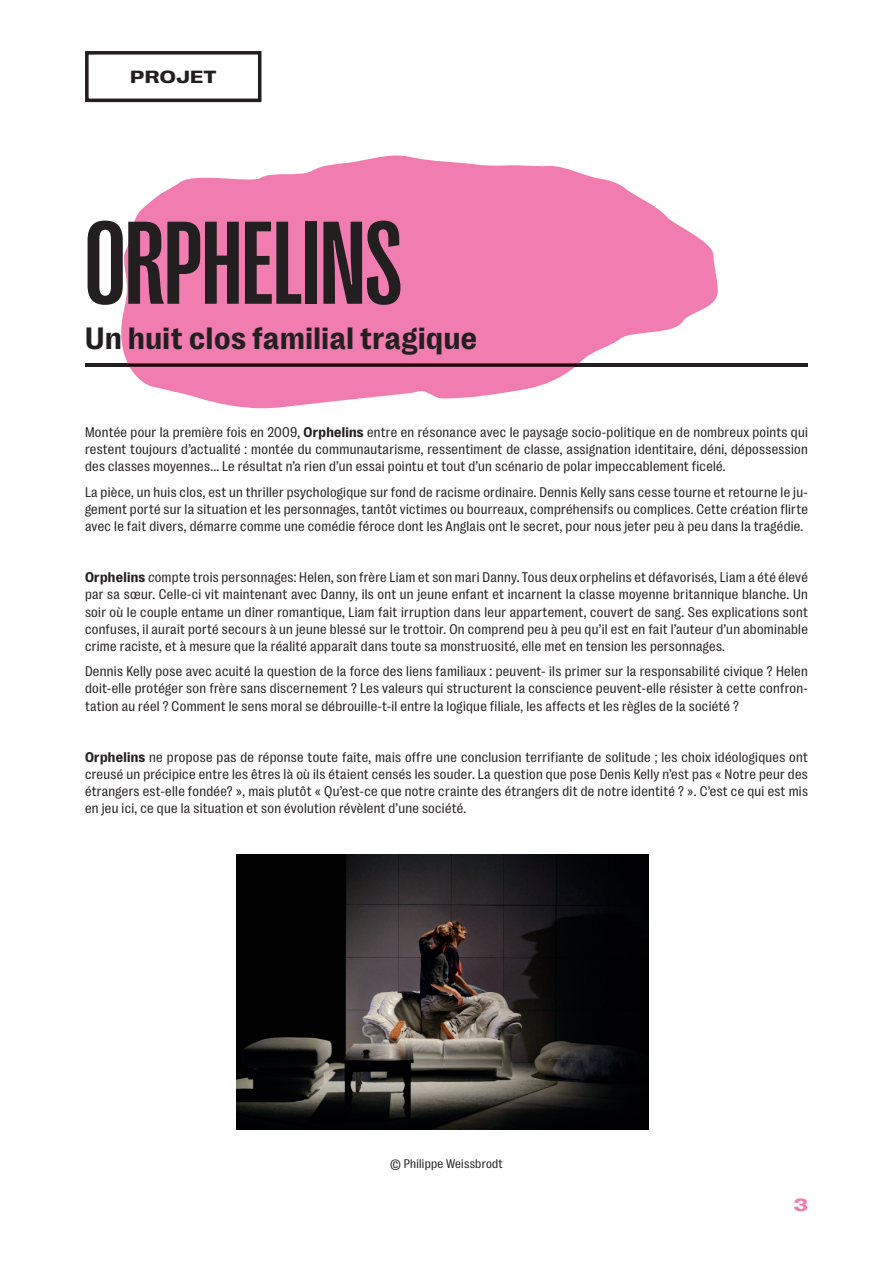
<style>
.page{position:relative;width:893px;height:1263px;background:#fff}
.page>*{position:absolute;margin:0;border:0;box-sizing:border-box;transform-origin:0 0}
.t1{font:700 120px "Right Grotesk Tight";color:#231f20}
.t2{font:700 31.5px "Right Grotesk";letter-spacing:.02em;color:#231f20}
.t3{font:700 18px "Right Grotesk Spatial";letter-spacing:.04em;color:#231f20}
.t4{font:700 18px "Right Grotesk Spatial";color:#f17cb0}
.t5{font:14.25px/17.1px "Right Grotesk Text";letter-spacing:.02em;color:#231f20;text-align:justify}
.t6{font:12.75px "Right Grotesk Text";letter-spacing:.02em;color:#231f20}
.s1{font-family:"Right Grotesk";font-weight:700}
</style>
<div class="page">
<hr style="left:85px;top:364px;width:723px;height:3px;background:#231f20">
<svg style="left:121px;top:156px;width:598px;height:252px;fill:#f17cb0"></svg>
<svg style="left:128px;top:364px;width:451px;height:3px"></svg>
<div style="left:85px;top:51px;width:176px;height:51px;border:4px solid #231f20"></div>
<img style="left:237px;top:855px;width:412px;height:274px">
<p class="t3" style="left:131px;top:67px;width:87px">PROJET</p>
<h1 class="t1" style="left:85px;top:201px;width:319px">ORPHELINS</h1>
<h2 class="t2" style="left:85px;top:321px;width:394px">Un huit clos familial tragique</h2>
<p class="t5" style="left:85px;top:424px;width:724px">Montée pour la première fois en 2009, <span class="s1">Orphelins</span> entre en résonance avec le paysage socio-politique en de nombreux points qui restent toujours d’actualité : montée du communautarisme, ressentiment de classe, assignation identitaire, déni, dépossession des classes moyennes... Le résultat n’a rien d’un essai pointu et tout d’un scénario de polar impeccablement ficelé.</p>
<p class="t5" style="left:85px;top:483px;width:724px">La pièce, un huis clos, est un thriller psychologique sur fond de racisme ordinaire. Dennis Kelly sans cesse tourne et retourne le ju&shy;gement porté sur la situation et les personnages, tantôt victimes ou bourreaux, compréhensifs ou complices. Cette création flirte avec le fait divers, démarre comme une comédie féroce dont les Anglais ont le secret, pour nous jeter peu à peu dans la tragédie.</p>
<p class="t5" style="left:85px;top:569px;width:724px"><span class="s1">Orphelins</span> compte trois personnages: Helen, son frère Liam et son mari Danny. Tous deux orphelins et défavorisés, Liam a été élevé par sa sœur. Celle-ci vit maintenant avec Danny, ils ont un jeune enfant et incarnent la classe moyenne britannique blanche. Un soir où le couple entame un dîner romantique, Liam fait irruption dans leur appartement, couvert de sang. Ses explications sont confuses, il aurait porté secours à un jeune blessé sur le trottoir. On comprend peu à peu qu’il est en fait l’auteur d’un abominable crime raciste, et à mesure que la réalité apparaît dans toute sa monstruosité, elle met en tension les personnages.</p>
<p class="t5" style="left:85px;top:663px;width:724px">Dennis Kelly pose avec acuité la question de la force des liens familiaux : peuvent- ils primer sur la responsabilité civique ? Helen doit-elle protéger son frère sans discernement ? Les valeurs qui structurent la conscience peuvent-elle résister à cette confron&shy;tation au réel ? Comment le sens moral se débrouille-t-il entre la logique filiale, les affects et les règles de la société ?</p>
<p class="t5" style="left:85px;top:748px;width:724px"><span class="s1">Orphelins</span> ne propose pas de réponse toute faite, mais offre une conclusion terrifiante de solitude ; les choix idéologiques ont creusé un précipice entre les êtres là où ils étaient censés les souder. La question que pose Denis Kelly n’est pas « Notre peur des étrangers est-elle fondée? », mais plutôt « Qu’est-ce que notre crainte des étrangers dit de notre identité ? ». C’est ce qui est mis en jeu ici, ce que la situation et son évolution révèlent d’une société.</p>
<p class="t6" style="left:390px;top:1157px;width:114px">© Philippe Weissbrodt</p>
<p class="t4" style="left:794px;top:1195px;width:16px">3</p>
</div>
